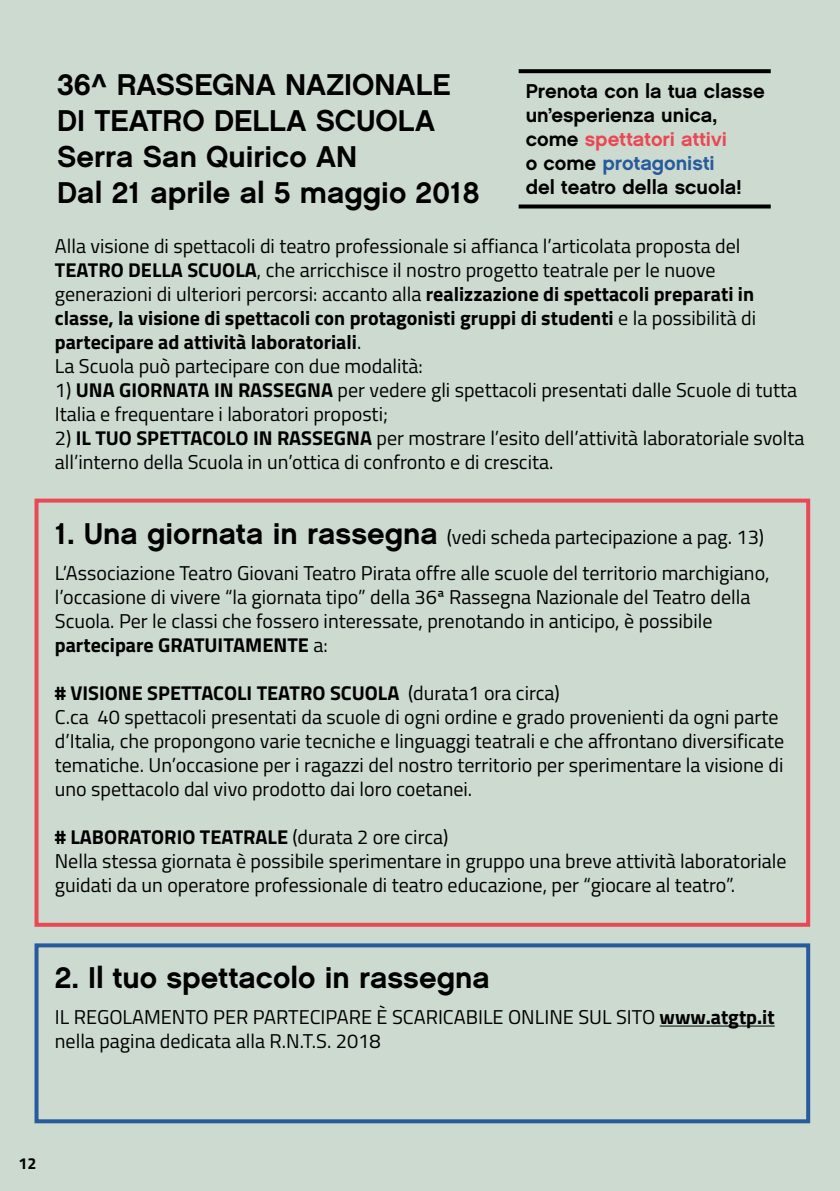
<style>
.page{position:relative;width:840px;height:1191px;background:#fff}
.page>*{position:absolute;margin:0;border:0;box-sizing:border-box;transform-origin:0 0}
.t1{font:30px/36px "Chalet New York Nineteen Sixty";color:#000}
.t2{font:20px/24px "Titillium Web";color:#000}
.t3{font:20px/24px "Chalet New York Nineteen Sixty";color:#000}
.t4{font:700 16px "Titillium Web";color:#000}
.s1{color:#e94855}
.s2{color:#275b9b}
.s3{font-weight:700}
.s4{font-family:"Chalet New York Nineteen Sixty";font-size:30px}
</style>
<div class="page">
<div style="left:0;top:0;width:839px;height:1191px;background:#cddad0"></div>
<svg style="left:518px;top:69px;width:252px;height:4px"></svg>
<svg style="left:518px;top:204px;width:252px;height:4px"></svg>
<hr style="left:659px;top:1025px;width:115px;height:1px;background:#000">
<div style="left:34px;top:498px;width:775px;height:428px;border:4px solid #e94855"></div>
<div style="left:34px;top:943px;width:775px;height:180px;border:4px solid #275b9b"></div>
<h1 class="t1" style="left:57px;top:66px;width:423px">36^ RASSEGNA NAZIONALE<br>DI TEATRO DELLA SCUOLA<br>Serra San Quirico AN<br>Dal 21 aprile al 5 maggio 2018</h1>
<p class="t3" style="left:525px;top:78px;width:240px">Prenota con la tua classe un’esperienza unica, come <span class="s1">spettatori attivi<br></span>o come <span class="s2">protagonisti<br></span>del teatro della scuola!</p>
<p class="t2" style="left:55px;top:233px;width:702px">Alla visione di spettacoli di teatro professionale si affianca l’articolata proposta del <span class="s3">TEATRO DELLA SCUOLA</span>, che arricchisce il nostro progetto teatrale per le nuove generazioni di ulteriori percorsi: accanto alla <span class="s3">realizzazione di spettacoli preparati in classe, la visione di spettacoli con protagonisti gruppi di studenti</span> e la possibilità di <span class="s3">partecipare ad attività laboratoriali</span>.<br>La Scuola può partecipare con due modalità:</p>
<p class="t2" style="left:55px;top:377px;width:743px">1) <span class="s3">UNA GIORNATA IN RASSEGNA</span> per vedere gli spettacoli presentati dalle Scuole di tutta<br>Italia e frequentare i laboratori proposti;</p>
<p class="t2" style="left:55px;top:425px;width:750px">2) <span class="s3">IL TUO SPETTACOLO IN RASSEGNA</span> per mostrare l’esito dell’attività laboratoriale svolta all’interno della Scuola in un’ottica di confronto e di crescita.</p>
<p class="t2" style="left:55px;top:518px;width:716px;line-height:36px"><span class="s4">1. Una giornata in rassegna</span> (vedi scheda partecipazione a pag. 13)<br>L’Associazione Teatro Giovani Teatro Pirata offre alle scuole del territorio marchigiano,</p>
<p class="t2" style="left:55px;top:584px;width:696px">l’occasione di vivere “la giornata tipo” della 36ª Rassegna Nazionale del Teatro della<br>Scuola. Per le classi che fossero interessate, prenotando in anticipo, è possibile <span class="s3">partecipare GRATUITAMENTE</span> a:</p>
<p class="t2" style="left:55px;top:680px;width:730px"><span class="s3"># VISIONE SPETTACOLI TEATRO SCUOLA</span> (durata1 ora circa)<br>C.ca 40 spettacoli presentati da scuole di ogni ordine e grado provenienti da ogni parte d’Italia, che propongono varie tecniche e linguaggi teatrali e che affrontano diversificate tematiche. Un’occasione per i ragazzi del nostro territorio per sperimentare la visione di uno spettacolo dal vivo prodotto dai loro coetanei.</p>
<p class="t2" style="left:55px;top:824px;width:732px"><span class="s3"># LABORATORIO TEATRALE</span> (durata 2 ore circa)<br>Nella stessa giornata è possibile sperimentare in gruppo una breve attività laboratoriale guidati da un operatore professionale di teatro educazione, per “giocare al teatro”.</p>
<h1 class="t1" style="left:55px;top:959px;width:436px">2. Il tuo spettacolo in rassegna</h1>
<p class="t2" style="left:55px;top:1004px;width:721px">IL REGOLAMENTO PER PARTECIPARE È SCARICABILE ONLINE SUL SITO <span class="s3">www.atgtp.it </span>nella pagina dedicata alla R.N.T.S. 2018</p>
<p class="t4" style="left:18px;top:1151px;width:19px">12</p>
</div>
